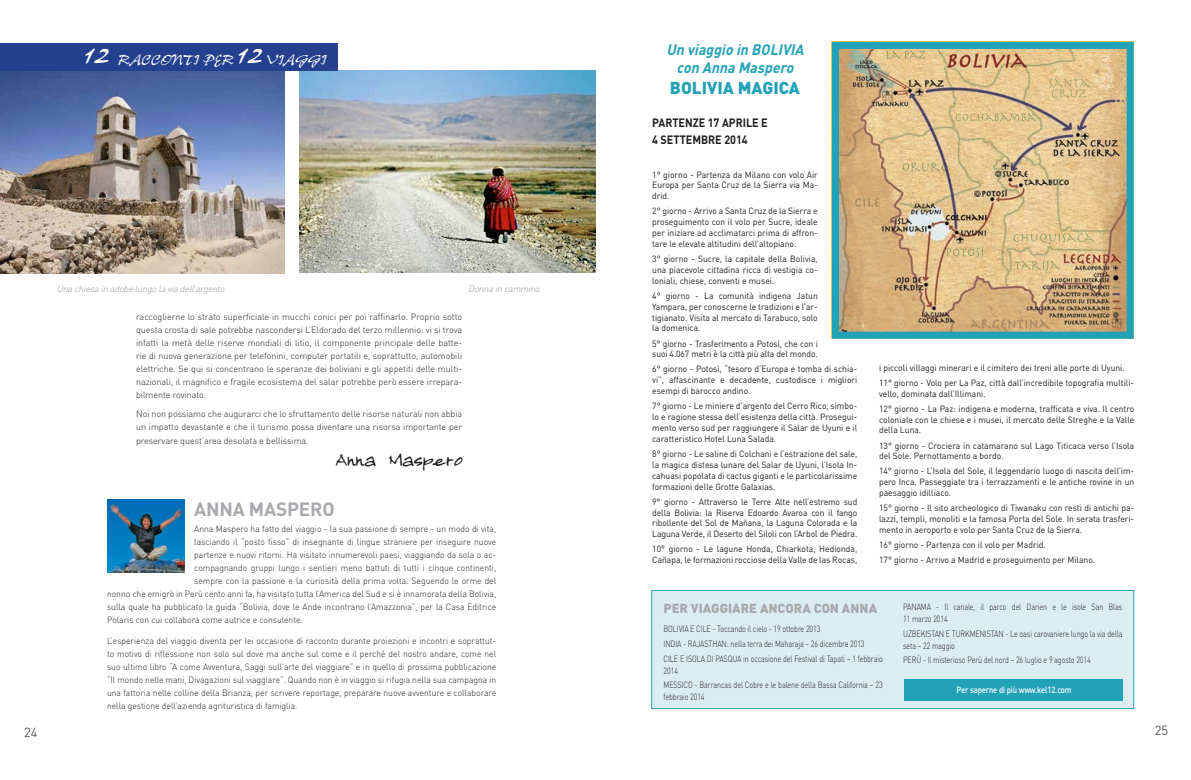
<style>
.page{position:relative;width:1191px;height:780px;background:#fff}
.page>*{position:absolute;margin:0;border:0;box-sizing:border-box;transform-origin:0 0}
.t1{font:34.9px "Pepita MT Std";color:#fff}
.t2{font:700 19px "DIN";color:#a7a9ac}
.t3{font:900 17px "DIN";color:#22a2b6}
.t4{font:16px "Almagro";letter-spacing:-.01em;color:#231f20}
.t5{font:italic 700 15px/18px "DIN";color:#22a2b6;scale:.94 1}
.t6{font:15px "Pepita MT Std";letter-spacing:-.01em;color:#fff;scale:.95 1}
.t7{font:900 13px "DIN";color:#a7a9ac}
.t8{font:300 13px "DIN";color:#231f20}
.t9{font:700 12px/17.2px "DIN";color:#231f20;scale:.9 1}
.t10{font:9px/10.9px "DIN";color:#231f20;text-align:justify;scale:.95 1}
.t11{font:300 9px/13px "DIN";letter-spacing:-.005em;color:#231f20;text-align:justify;scale:.95 1}
.t12{font:300 9px/13px "DIN";letter-spacing:-.005em;color:#231f20;text-align:justify}
.t13{font:300 9px/14.8px "DIN";letter-spacing:-.005em;color:#231f20;scale:.8 1}
.t14{font:italic 300 9px "DIN";color:#949698}
.t15{font:500 9px "DIN";letter-spacing:-.015em;color:#fff;scale:.85 1}
</style>
<div class="page">
<img style="left:300px;top:71px;width:295px;height:201px">
<img style="left:0;top:71px;width:285px;height:202px">
<div style="left:651px;top:590px;width:483px;height:119px;background:#dbedf0;border:1px solid #22a2b6"></div>
<div style="left:904px;top:678px;width:219px;height:22px;background:#22a2b6"></div>
<div style="left:0;top:43px;width:338px;height:28px;background:#25408f"></div>
<img style="left:107px;top:500px;width:77px;height:72px">
<img style="left:840px;top:50px;width:285px;height:281px">
<div style="left:832px;top:42px;width:301px;height:297px;border:7px solid #22a2b6"></div>
<h1 class="t1" style="left:84px;top:35px;width:28px">12</h1>
<h3 class="t6" style="left:118px;top:51px;width:123px">RACCONTI PER</h3>
<h1 class="t1" style="left:237px;top:35px;width:28px">12</h1>
<h3 class="t6" style="left:267px;top:51px;width:65px">VIAGGI</h3>
<p class="t14" style="left:57px;top:283px;width:172px">Unachiesain adobelungolaviadell’argento</p>
<p class="t14" style="left:468px;top:283px;width:75px">Donnain cammino</p>
<p class="t12" style="left:136px;top:310px;width:327px">raccoglierne lo strato superficiale in mucchi conici per poi raffinarlo. Proprio sotto questa crosta di sale potrebbe nascondersi L’Eldorado del terzo millennio: vi si trova infatti la metà delle riserve mondiali di litio, il componente principale delle batte&shy;rie di nuova generazione per telefonini, computer portatili e, soprattutto, automobili elettriche. Se qui si concentrano le speranze dei boliviani e gli appetiti delle multi&shy;nazionali, il magnifico e fragile ecosistema del salar potrebbe però essere irrepara&shy;bilmente rovinato.</p>
<p class="t12" style="left:136px;top:407px;width:327px">Noi non possiamo che augurarci che lo sfruttamento delle risorse naturali non abbia un impatto devastante e che il turismo possa diventare una risorsa importante per</p>
<p class="t12" style="left:136px;top:434px;width:174px">preservare quest’area desolata e bellissima.</p>
<h3 class="t4" style="left:334px;top:450px;width:129px">Anna Maspero</h3>
<h2 class="t2" style="left:194px;top:496px;width:14px">ANNA</h2>
<h2 class="t2" style="left:249px;top:496px;width:51px">MASPERO</h2>
<p class="t11" style="left:194px;top:521px;width:319px">Anna Maspero ha fatto del viaggio - la sua passione di sempre - un modo di vita,</p>
<p class="t11" style="left:194px;top:534px;width:319px">lasciando il “posto fisso” di insegnante di lingue straniere per inseguire nuove</p>
<p class="t11" style="left:194px;top:547px;width:319px">partenze e nuovi ritorni. Ha visitato innumerevoli paesi, viaggiando da sola o ac-</p>
<p class="t11" style="left:194px;top:560px;width:319px">compagnando gruppi lungo i sentieri meno battuti di tutti i cinque continenti,</p>
<p class="t11" style="left:194px;top:573px;width:319px">sempre con la passione e la curiosità della prima volta. Seguendo le orme del</p>
<p class="t11" style="left:107px;top:586px;width:411px">nonno che emigrò in Perù cento anni fa, ha visitato tutta l’America del Sud e si è innamorata della Bolivia,</p>
<p class="t11" style="left:107px;top:599px;width:411px">sulla quale ha pubblicato la guida “Bolivia, dove le Ande incontrano l’Amazzonia”, per la Casa Editrice</p>
<p class="t11" style="left:107px;top:612px;width:208px">Polaris con cui collabora come autrice e consulente.</p>
<p class="t11" style="left:107px;top:634px;width:411px">L’esperienza del viaggio diventa per lei occasione di racconto durante proiezioni e incontri e soprattut&shy;to motivo di riflessione non solo sul dove ma anche sul come e il perché del nostro andare, come nel suo ultimo libro “A come Avventura, Saggi sull’arte del viaggiare” e in quello di prossima pubblicazione “Il mondo nelle mani, Divagazioni sul viaggiare”. Quando non è in viaggio si rifugia nella sua campagna in una fattoria nelle colline della Brianza, per scrivere reportage, preparare nuove avventure e collaborare nella gestione dell’azienda agrituristica di famiglia.</p>
<h3 class="t5" style="left:676px;top:40px;width:130px;text-indent:-10px">Un viaggio in BOLIVIA con Anna Maspero</h3>
<h3 class="t3" style="left:670px;top:76px;width:132px">BOLIVIA MAGICA</h3>
<h3 class="t9" style="left:652px;top:114px;width:130px">PARTENZE 17 APRILE E<br>4 SETTEMBRE 2014</h3>
<p class="t10" style="left:652px;top:169px;width:176px">1° giorno - Partenza da M ilano con volo Air Europa per Santa Cruz de la Sierra via Ma&shy;drid.</p>
<p class="t10" style="left:652px;top:205px;width:176px">2° giorno - Arrivo a Santa Cruz de la Sierra e proseguimento con il volo per Sucre, ideale per iniziare ad acclimatarci prima di affron&shy;tare le elevate altitudini dell’altopiano.</p>
<p class="t10" style="left:652px;top:253px;width:176px">3° giorno - Sucre, la capitale della Bolivia, una piacevole cittadina ricca di vestigia co&shy;loniali, chiese, conventi e musei.</p>
<p class="t10" style="left:652px;top:290px;width:176px">4° giorno - La comunità indigena Jatun Yampara, per conoscerne le tradizioni e l’ar&shy;tigianato. Visita al mercato di Tarabuco, solo la domenica.</p>
<p class="t10" style="left:652px;top:337px;width:176px">5° giorno - Trasferimento a Potosì, che con i suoi 4.067 metri è la città più alta del mondo.</p>
<p class="t10" style="left:652px;top:363px;width:217px">6° giorno - Potosì, “tesoro d’Europa e tomba di schia&shy;vi”, affascinante e decadente, custodisce i migliori esempi di barocco andino.</p>
<p class="t10" style="left:652px;top:400px;width:217px">7° giorno - Le miniere d’argento del Cerro Rico, simbo&shy;lo e ragione stessa dell’esistenza della città. Prosegui&shy;mento verso sud per raggiungere il Salar de Uyuni e il caratteristico H otel Luna Salada.</p>
<p class="t10" style="left:652px;top:448px;width:217px">8° giorno - Le saline di Colchani e l’estrazione del sale, la magica distesa lunare del Salar de Uyuni, l’Isola I n&shy;cahuasi popolata di cactus giganti e le particolarissime formazioni delle Grotte Galaxias.</p>
<p class="t10" style="left:652px;top:496px;width:217px">9° giorno - Attraverso le Terre Alte nell’estremo sud della Bolivia: la Riserva Edoardo Avaroa con il fango ribollente del Sol de Mañana, la laguna Colorada e la Laguna Verde, il Deserto del Siloli con l’Arbol de Piedra.</p>
<p class="t10" style="left:652px;top:543px;width:217px">10° giorno - Le lagune Honda, Chiarkota, Hedionda,<br>Cañapa, le formazioni rocciose della Valle de las Rocas,</p>
<p class="t10" style="left:879px;top:359px;width:270px;line-height:15.1px">i piccoli villaggi minerari e il cimitero dei treni alle porte di Uyuni.<br>11° giorno - Volo per La Paz, città dall’incredibile topografia multili-</p>
<p class="t10" style="left:879px;top:385px;width:270px;line-height:15.1px">vello, dominata dall’I llimani.<br>12° giorno - La Paz: indigena e moderna, trafficata e viva. I l centro</p>
<p class="t10" style="left:879px;top:413px;width:270px">coloniale con le chiese e i musei, il mercato delle Streghe e la Valle della Luna.</p>
<p class="t10" style="left:879px;top:439px;width:270px">13° giorno - Crociera in catamarano sul Lago Titicaca verso l’Isola del Sole. Pernottamento a bordo.</p>
<p class="t10" style="left:879px;top:465px;width:270px">14° giorno - L’Isola del Sole, il leggendario luogo di nascita dell’im&shy;pero I nca. Passeggiate tra i terrazzamenti e le antiche rovine in un paesaggio idilliaco.</p>
<p class="t10" style="left:879px;top:502px;width:270px">15° giorno - I l sito archeologico di Tiwanaku con resti di antichi pa&shy;lazzi, templi, monoliti e la famosa Porta del Sole. I n serata trasferi&shy;mento in aeroporto e volo per Santa Cruz de la Sierra.</p>
<p class="t10" style="left:879px;top:537px;width:229px;line-height:15.1px">16° giorno - Partenza con il volo per Madrid.<br>17° giorno - Arrivo a Madrid e proseguimento per M ilano.</p>
<p class="t13" style="left:903px;top:600px;width:276px;line-height:12px;text-indent:33px">- Il canale, il parco del Darien e le isole San Blas<br>11 marzo 2014</p>
<p class="t13" style="left:903px;top:627px;width:276px;line-height:12px">Uzb ekistan e Turkm enistan - Le oasi carovaniere lungo la via della seta – 22 maggio</p>
<p class="t13" style="left:903px;top:652px;width:236px">Perù - Il misterioso Perù del nord – 26 luglio e 9 agosto 2014</p>
<p class="t15" style="left:956px;top:684px;width:137px">Per saperne di più www.kel12.com</p>
<h3 class="t7" style="left:663px;top:600px;width:36px">PER VIAGGIA</h3>
<h3 class="t7" style="left:740px;top:600px;width:136px">RE ANCORA CON ANNA</h3>
<p class="t13" style="left:903px;top:599px;width:12px">Panama</p>
<p class="t13" style="left:663px;top:621px;width:276px">Bolivia e Cile - Toccando il cielo - 19 ottobre 2013<br>In dia - Rajasthan : nella terra dei Maharaja – 26 dicembre 2013<br>Cile e Isola di Pasqua in occasione del Festival di Tapati – 1 febbraio</p>
<p class="t13" style="left:663px;top:662px;width:276px">2014<br>Messi co - Barrancas del Cobre e le balene della Bassa California – 23</p>
<p class="t13" style="left:663px;top:689px;width:53px">febbraio 2014</p>
<h3 class="t8" style="left:24px;top:723px;width:15px">24</h3>
<h3 class="t8" style="left:1154px;top:722px;width:15px">25</h3>
</div>
